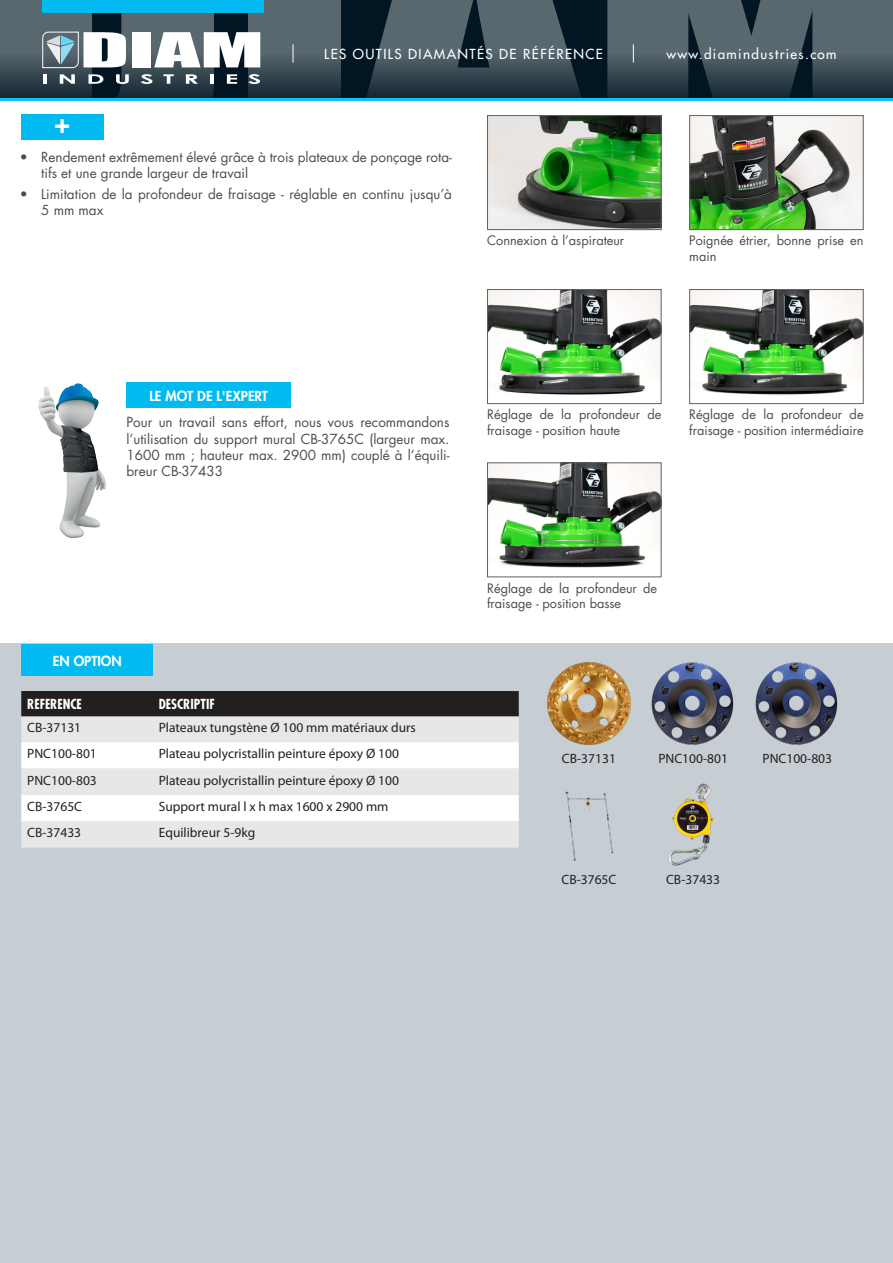
<style>
.page{position:relative;width:893px;height:1263px;background:#fff}
.page>*{position:absolute;margin:0;border:0;box-sizing:border-box;transform-origin:0 0}
.t1{font:800 27px "Futura Std";color:#fff}
.Texte_gris_contenu_basique{font:13.5px/16.2px "Futura Std";color:#4b4c4d}
.Contenu_tableau{font:13.5px "Myriad Pro";color:#231f20}
.t2{font:500 13.5px "Futura Std";letter-spacing:.1em;color:#fff}
.Legende_REF_option{font:13.5px "Myriad Pro";color:#231f20}
.Titre_fond_Bleu{font:800 13.5px "Futura Std";color:#fff}
.Titre_tableau{font:700 condensed 13.5px "Futura Std";color:#fff}
.legende_photo{font:12.75px/15.3px "Futura Std";color:#4b4c4d}
</style>
<div class="page">
<div style="left:21px;top:114px;width:82px;height:25px;background:#00baf1"></div>
<div style="left:0;top:0;width:893px;height:99px;background:#011622"></div>
<svg style="left:0;top:0;width:249px;height:131px"></svg>
<svg style="left:249px;top:0;width:92px;height:101px;background:#506069"></svg>
<svg style="left:357px;top:0;width:234px;height:101px"></svg>
<svg style="left:607px;top:0;width:286px;height:131px"></svg>
<svg style="left:293px;top:44px;width:1px;height:19px"></svg>
<div style="left:42px;top:0;width:222px;height:13px;background:#00baf1"></div>
<hr style="left:0;top:98px;width:893px;height:2px;background:#15c0f2">
<div style="left:0;top:643px;width:893px;height:620px;background:#c6ced4"></div>
<div style="left:21px;top:691px;width:498px;height:25px;background:#231f20"></div>
<div style="left:21px;top:716px;width:498px;height:132px;background:#e6e7e9"></div>
<svg style="left:21px;top:742px;width:498px;height:79px;background:#f6f6f7"></svg>
<div style="left:23px;top:694px;width:128px;height:22px;background:#231f20"></div>
<div style="left:155px;top:694px;width:362px;height:22px;background:#231f20"></div>
<img style="left:547px;top:662px;width:84px;height:83px">
<img style="left:489px;top:464px;width:170px;height:104px">
<div style="left:487px;top:462px;width:174px;height:115px;border:1px solid #606063"></div>
<img style="left:691px;top:291px;width:171px;height:104px">
<div style="left:689px;top:289px;width:175px;height:115px;border:1px solid #606063"></div>
<img style="left:489px;top:117px;width:170px;height:111px">
<div style="left:487px;top:115px;width:174px;height:115px;border:1px solid #606063"></div>
<img style="left:691px;top:117px;width:171px;height:111px">
<div style="left:689px;top:115px;width:175px;height:115px;border:1px solid #606063"></div>
<img style="left:489px;top:291px;width:170px;height:104px">
<div style="left:487px;top:289px;width:174px;height:115px;border:1px solid #606063"></div>
<div style="left:22px;top:644px;width:131px;height:32px;background:#00baf1"></div>
<div style="left:126px;top:382px;width:165px;height:26px;background:#00baf1"></div>
<img style="left:38px;top:383px;width:68px;height:155px">
<img style="left:651px;top:662px;width:83px;height:83px">
<img style="left:755px;top:662px;width:83px;height:83px">
<img style="left:565px;top:791px;width:49px;height:70px">
<img style="left:668px;top:783px;width:46px;height:83px">
<p class="t1" style="left:55px;top:106px;width:17px">+</p>
<p class="t2" style="left:324px;top:46px;width:280px">LES OUTILS DIAMANTÉS DE RÉFÉRENCE</p>
<p class="t2" style="left:666px;top:46px;width:172px">www.diamindustries.com</p>
<p class="Texte_gris_contenu_basique" style="left:41px;top:149px;width:412px;text-indent:-21px">• Rendement extrêmement élevé grâce à trois plateaux de ponçage rota&shy;tifs et une grande largeur de travail</p>
<p class="Texte_gris_contenu_basique" style="left:41px;top:186px;width:412px;text-indent:-21px">• Limitation de la profondeur de fraisage - réglable en continu jusqu’à<br>5 mm max</p>
<p class="legende_photo" style="left:487px;top:233px;width:139px">Connexion à l’aspirateur</p>
<p class="legende_photo" style="left:689px;top:233px;width:176px">Poignée étrier, bonne prise en main</p>
<p class="Titre_fond_Bleu" style="left:150px;top:387px;width:120px">LE MOT DE L'EXPERT</p>
<p class="Texte_gris_contenu_basique" style="left:126px;top:414px;width:324px;text-align:justify">Pour un travail sans effort, nous vous recommandons l’utilisation du support mural CB-3765C (largeur max.<br>1600 mm ; hauteur max. 2900 mm) couplé à l’équili&shy;breur CB-37433</p>
<p class="legende_photo" style="left:487px;top:407px;width:176px">Réglage de la profondeur de fraisage - position haute</p>
<p class="legende_photo" style="left:689px;top:407px;width:176px">Réglage de la profondeur de fraisage - position intermédiaire</p>
<p class="Titre_fond_Bleu" style="left:53px;top:652px;width:70px">EN OPTION</p>
<p class="Titre_tableau" style="left:27px;top:696px;width:56px">REFERENCE</p>
<p class="Titre_tableau" style="left:159px;top:696px;width:58px">DESCRIPTIF</p>
<p class="Contenu_tableau" style="left:27px;top:719px;width:55px">CB-37131</p>
<p class="Contenu_tableau" style="left:159px;top:719px;width:259px">Plateaux tungstène Ø 100 mm matériaux durs</p>
<p class="Contenu_tableau" style="left:27px;top:745px;width:71px">PNC100-801</p>
<p class="Contenu_tableau" style="left:159px;top:745px;width:242px">Plateau polycristallin peinture époxy Ø 100</p>
<p class="Contenu_tableau" style="left:27px;top:772px;width:71px">PNC100-803</p>
<p class="Contenu_tableau" style="left:159px;top:772px;width:242px">Plateau polycristallin peinture époxy Ø 100</p>
<p class="Contenu_tableau" style="left:27px;top:798px;width:56px">CB-3765C</p>
<p class="Contenu_tableau" style="left:159px;top:798px;width:231px">Support mural l x h max 1600 x 2900 mm</p>
<p class="Contenu_tableau" style="left:27px;top:824px;width:55px">CB-37433</p>
<p class="Contenu_tableau" style="left:159px;top:824px;width:98px">Equilibreur 5-9kg</p>
<p class="legende_photo" style="left:487px;top:580px;width:172px">Réglage de la profondeur de fraisage - position basse</p>
<p class="Legende_REF_option" style="left:562px;top:750px;width:55px">CB-37131</p>
<p class="Legende_REF_option" style="left:658px;top:750px;width:71px">PNC100-801</p>
<p class="Legende_REF_option" style="left:762px;top:750px;width:71px">PNC100-803</p>
<p class="Legende_REF_option" style="left:561px;top:871px;width:56px">CB-3765C</p>
<p class="Legende_REF_option" style="left:666px;top:871px;width:55px">CB-37433</p>
</div>
